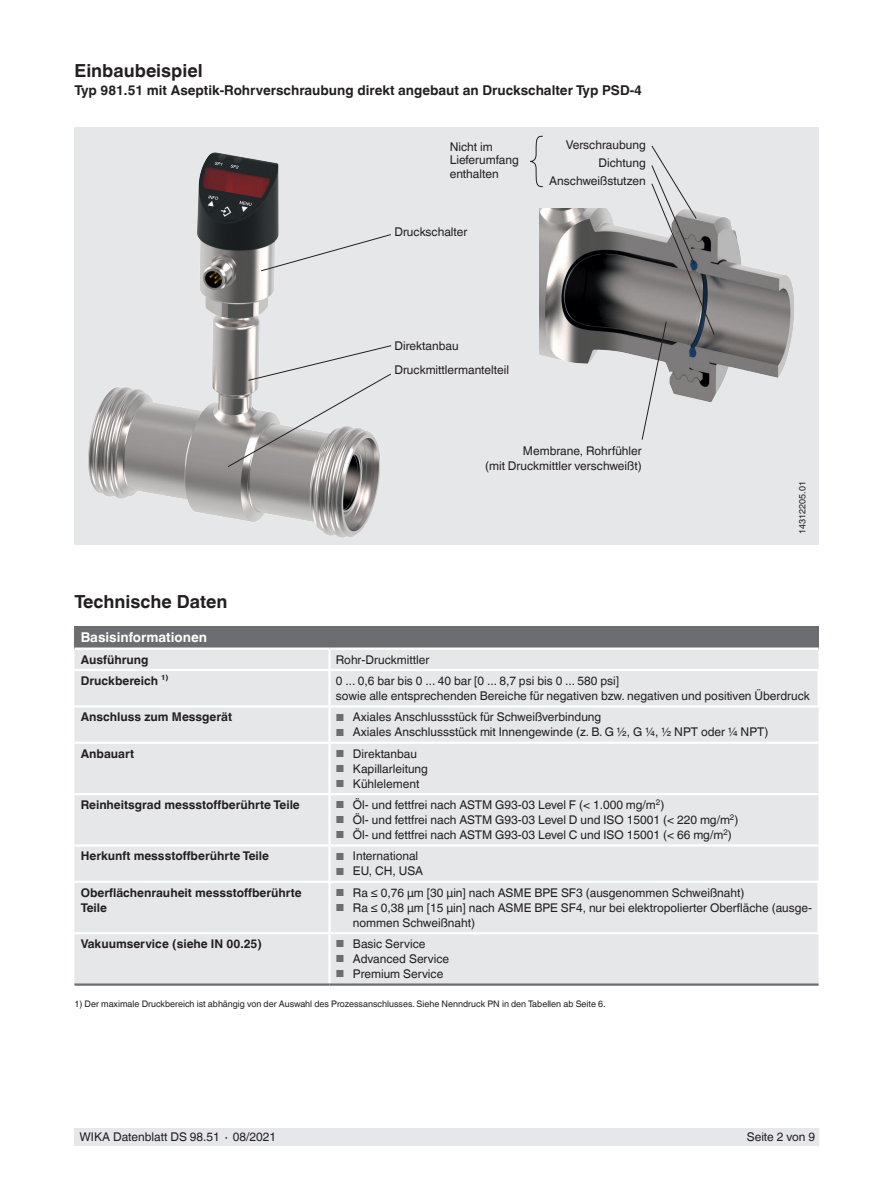
<style>
.page{position:relative;width:893px;height:1188px;background:#fff}
.page>*{position:absolute;margin:0;border:0;box-sizing:border-box;transform-origin:0 0}
.t1{font:700 18px "Helvetica World";color:#231f20}
.t2{font:700 13.5px "Helvetica World";color:#231f20}
.t3{font:700 13.5px "Helvetica World";color:#fff}
.t4{font:12px/15px "Helvetica World";color:#231f20}
.t5{font:700 12px/15px "Helvetica World";color:#231f20}
.t6{font:9px "Helvetica World";color:#231f20}
.s1{font-size:10.2px;color:#6c6d70}
</style>
<div class="page">
<div style="left:75px;top:1128px;width:744px;height:17px;background:#e6e7e9"></div>
<div style="left:74px;top:626px;width:745px;height:23px;background:#6c6d70"></div>
<div style="left:74px;top:650px;width:745px;height:333px;background:#e6e7e9"></div>
<hr style="left:328px;top:650px;width:3px;height:19px;background:#fff">
<hr style="left:328px;top:671px;width:3px;height:34px;background:#fff">
<hr style="left:817px;top:671px;width:3px;height:34px;background:#fff">
<hr style="left:328px;top:708px;width:3px;height:34px;background:#fff">
<hr style="left:330px;top:742px;width:489px;height:2px;background:#fff">
<hr style="left:328px;top:744px;width:3px;height:49px;background:#fff">
<hr style="left:817px;top:883px;width:3px;height:49px;background:#fff">
<hr style="left:328px;top:934px;width:3px;height:49px;background:#fff">
<hr style="left:74px;top:983px;width:256px;height:3px;background:#6c6d70">
<hr style="left:330px;top:983px;width:489px;height:3px;background:#6c6d70">
<hr style="left:330px;top:793px;width:489px;height:2px;background:#fff">
<hr style="left:330px;top:844px;width:489px;height:3px;background:#fff">
<hr style="left:74px;top:648px;width:256px;height:2px;background:#fff">
<hr style="left:330px;top:648px;width:489px;height:2px;background:#fff">
<hr style="left:74px;top:742px;width:256px;height:2px;background:#fff">
<hr style="left:74px;top:793px;width:256px;height:2px;background:#fff">
<hr style="left:328px;top:795px;width:3px;height:49px;background:#fff">
<hr style="left:74px;top:844px;width:256px;height:3px;background:#fff">
<hr style="left:328px;top:847px;width:3px;height:34px;background:#fff">
<hr style="left:328px;top:883px;width:3px;height:49px;background:#fff">
<hr style="left:74px;top:669px;width:256px;height:2px;background:#fff">
<hr style="left:74px;top:705px;width:256px;height:3px;background:#fff">
<hr style="left:74px;top:881px;width:256px;height:2px;background:#fff">
<hr style="left:330px;top:881px;width:490px;height:2px;background:#fff">
<hr style="left:74px;top:932px;width:256px;height:2px;background:#fff">
<hr style="left:330px;top:932px;width:490px;height:2px;background:#fff">
<hr style="left:330px;top:669px;width:490px;height:2px;background:#fff">
<hr style="left:330px;top:705px;width:490px;height:3px;background:#fff">
<div style="left:74px;top:128px;width:745px;height:417px;background:#e6e7e9"></div>
<img style="left:539px;top:208px;width:255px;height:187px">
<img style="left:88px;top:152px;width:292px;height:386px">
<svg style="left:261px;top:234px;width:130px;height:37px"></svg>
<svg style="left:642px;top:145px;width:73px;height:295px"></svg>
<svg style="left:530px;top:135px;width:13px;height:53px"></svg>
<svg style="left:227px;top:345px;width:165px;height:122px"></svg>
<h1 class="t1" style="left:74px;top:60px;width:130px">Einbaubeispiel</h1>
<p class="t2" style="left:74px;top:82px;width:569px">Typ 981.51 mit Aseptik-Rohrverschraubung direkt angebaut an Druckschalter Typ PSD-4</p>
<p class="t4" style="left:450px;top:140px;width:71px;line-height:13.5px">Nicht im<br>Lieferumfang enthalten</p>
<p class="t4" style="left:549px;top:136px;width:98px;line-height:18px;text-align:right">Verschraubung<br>Dichtung<br>Anschweißstutzen</p>
<p class="t4" style="left:394px;top:225px;width:75px">Druckschalter</p>
<p class="t4" style="left:394px;top:334px;width:116px;line-height:24px">Direktanbau<br>Druckmittlermantelteil</p>
<p class="t4" style="left:485px;top:443px;width:158px;text-align:right">Membrane, Rohrfühler<br>(mit Druckmittler verschweißt)</p>
<p class="t6" style="left:797px;top:534px;width:54px;rotate:-90deg">14312205.01</p>
<h1 class="t1" style="left:74px;top:591px;width:155px">Technische Daten</h1>
<p class="t3" style="left:81px;top:630px;width:128px">Basisinformationen</p>
<p class="t5" style="left:81px;top:652px;width:69px">Ausführung</p>
<p class="t4" style="left:336px;top:652px;width:95px">Rohr-Druckmittler</p>
<p class="t5" style="left:81px;top:673px;width:89px">Druckbereich ¹⁾</p>
<p class="t4" style="left:336px;top:673px;width:475px">0 ... 0,6 bar bis 0 ... 40 bar [0 ... 8,7 psi bis 0 ... 580 psi]<br>sowie alle entsprechenden Bereiche für negativen bzw. negativen und positiven Überdruck</p>
<p class="t5" style="left:81px;top:710px;width:153px">Anschluss zum Messgerät</p>
<p class="t4" style="left:336px;top:710px;width:267px"><span class="s1">■</span> Axiales Anschlussstück für Schweißverbindung</p>
<p class="t4" style="left:336px;top:725px;width:434px"><span class="s1">■</span> Axiales Anschlussstück mit Innengewinde (z. B. G ½, G ¼, ½ NPT oder ¼ NPT)</p>
<p class="t5" style="left:81px;top:746px;width:55px">Anbauart</p>
<p class="t4" style="left:336px;top:746px;width:83px"><span class="s1">■</span> Direktanbau</p>
<p class="t4" style="left:336px;top:761px;width:94px"><span class="s1">■</span> Kapillarleitung</p>
<p class="t4" style="left:336px;top:776px;width:85px"><span class="s1">■</span> Kühlelement</p>
<p class="t5" style="left:81px;top:797px;width:221px">Reinheitsgrad messstoffberührte Teile</p>
<p class="t4" style="left:336px;top:797px;width:330px"><span class="s1">■</span> Öl- und fettfrei nach ASTM G93-03 Level F (&lt; 1.000 mg/m<sup>2</sup>)</p>
<p class="t4" style="left:336px;top:812px;width:404px"><span class="s1">■</span> Öl- und fettfrei nach ASTM G93-03 Level D und ISO 15001 (&lt; 220 mg/m<sup>2</sup>)</p>
<p class="t4" style="left:336px;top:827px;width:397px"><span class="s1">■</span> Öl- und fettfrei nach ASTM G93-03 Level C und ISO 15001 (&lt; 66 mg/m<sup>2</sup>)</p>
<p class="t5" style="left:81px;top:849px;width:190px">Herkunft messstoffberührte Teile</p>
<p class="t4" style="left:336px;top:849px;width:84px"><span class="s1">■</span> International</p>
<p class="t4" style="left:336px;top:864px;width:89px"><span class="s1">■</span> EU, CH, USA</p>
<p class="t5" style="left:81px;top:885px;width:222px">Oberflächenrauheit messstoffberührte<br>Teile</p>
<p class="t4" style="left:336px;top:885px;width:410px"><span class="s1">■</span> Ra ≤ 0,76 μm [30 μin] nach ASME BPE SF3 (ausgenommen Schweißnaht)</p>
<p class="t4" style="left:353px;top:900px;width:461px;text-indent:-17px"><span class="s1">■</span> Ra ≤ 0,38 μm [15 μin] nach ASME BPE SF4, nur bei elektropolierter Oberfläche (ausge&shy;nommen Schweißnaht)</p>
<p class="t5" style="left:81px;top:937px;width:183px">Vakuumservice (siehe IN 00.25)</p>
<p class="t4" style="left:336px;top:937px;width:91px"><span class="s1">■</span> Basic Service</p>
<p class="t4" style="left:336px;top:952px;width:115px"><span class="s1">■</span> Advanced Service</p>
<p class="t4" style="left:336px;top:967px;width:109px"><span class="s1">■</span> Premium Service</p>
<p class="t6" style="left:74px;top:998px;width:533px">1) Der maximale Druckbereich ist abhängig von der Auswahl des Prozessanschlusses. Siehe Nenndruck PN in den Tabellen ab Seite 6.</p>
<p class="t4" style="left:80px;top:1130px;width:198px">WIKA Datenblatt DS 98.51 ∙ 08/2021</p>
<p class="t4" style="left:747px;top:1130px;width:70px">Seite 2 von 9</p>
</div>
